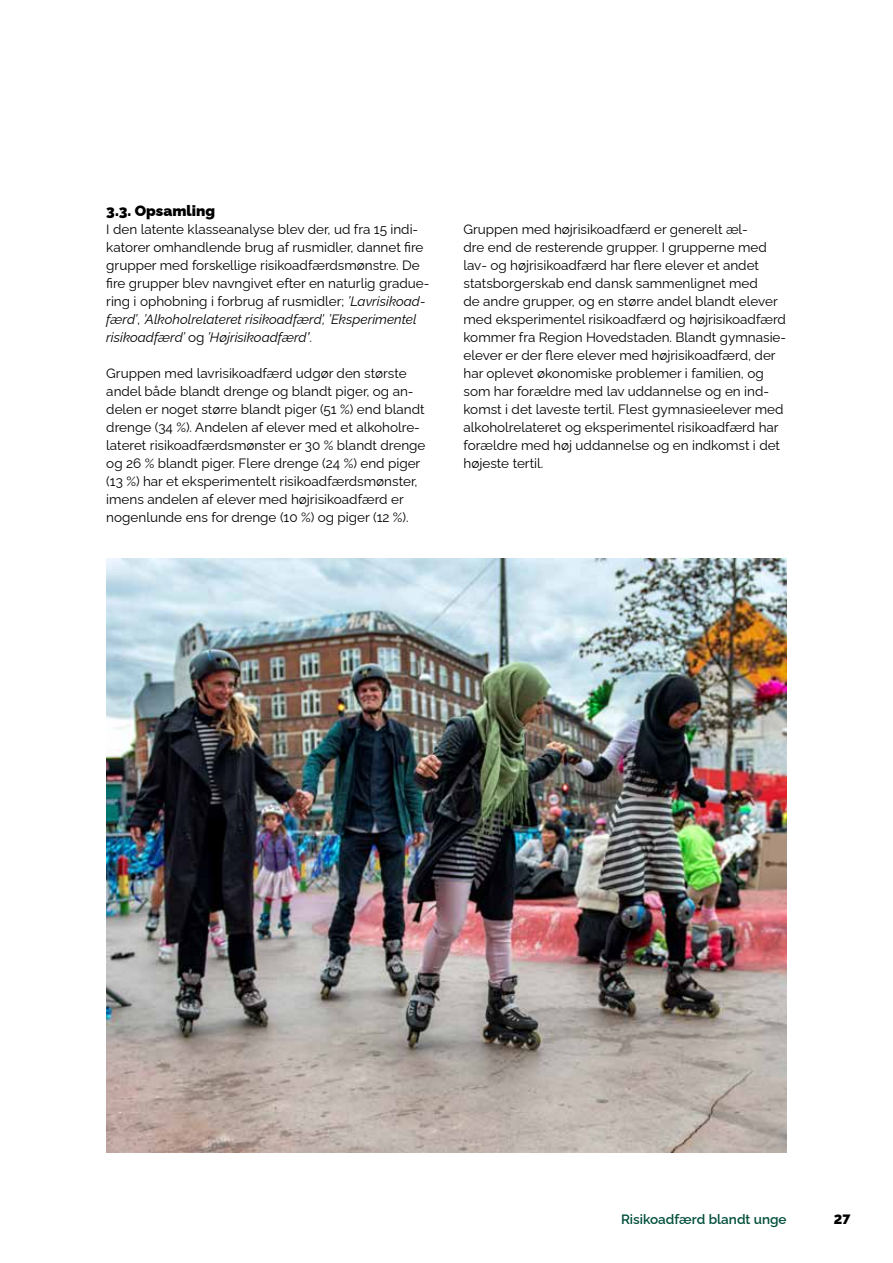
<style>
.page{position:relative;width:893px;height:1263px;background:#fff}
.page>*{position:absolute;margin:0;border:0;box-sizing:border-box;transform-origin:0 0}
.t1{font:900 15px "Raleway";color:#000}
.t2{font:13.5px/18px "Raleway";color:#000}
.t3{font:600 13.5px "Raleway";color:#004e3a}
.t4{font:900 13.5px "Raleway";color:#000}
.s1{font-style:italic}
.s2{font-weight:500;font-style:italic}
</style>
<div class="page">
<img style="left:106px;top:558px;width:681px;height:594px">
<p class="t1" style="left:106px;top:199px;width:110px">3.3. Opsamling</p>
<p class="t2" style="left:106px;top:219px;width:325px">I den latente klasseanalyse blev der, ud fra 15 indi&shy;katorer omhandlende brug af rusmidler, dannet fire grupper med forskellige risikoadfærdsmønstre. De fire grupper blev navngivet efter en naturlig gradue&shy;ring i ophobning i forbrug af rusmidler; <span class="s1">’Lavrisikoad&shy;færd’</span>, <span class="s1">’Alkoholrelateret risikoadfærd’, ’Eksperimentel risikoadfærd’</span> og <span class="s1">’Højrisikoadfærd</span><span class="s2">’</span>.</p>
<p class="t2" style="left:106px;top:363px;width:321px">Gruppen med lavrisikoadfærd udgør den største andel både blandt drenge og blandt piger, og an&shy;delen er noget større blandt piger (51 %) end blandt drenge (34 %). Andelen af elever med et alkoholre&shy;lateret risikoadfærdsmønster er 30 % blandt drenge og 26 % blandt piger. Flere drenge (24 %) end piger (13 %) har et eksperimentelt risikoadfærdsmønster, imens andelen af elever med højrisikoadfærd er nogenlunde ens for drenge (10 %) og piger (12 %).</p>
<p class="t2" style="left:463px;top:219px;width:324px">Gruppen med højrisikoadfærd er generelt æl-<br>dre end de resterende grupper. I grupperne med lav- og højrisikoadfærd har flere elever et andet statsborgerskab end dansk sammenlignet med<br>de andre grupper, og en større andel blandt elever med eksperimentel risikoadfærd og højrisikoadfærd kommer fra Region Hovedstaden. Blandt gymnasie&shy;elever er der flere elever med højrisikoadfærd, der har oplevet økonomiske problemer i familien, og som har forældre med lav uddannelse og en ind&shy;komst i det laveste tertil. Flest gymnasieelever med alkoholrelateret og eksperimentel risikoadfærd har forældre med høj uddannelse og en indkomst i det højeste tertil.</p>
<p class="t3" style="left:621px;top:1209px;width:167px">Risikoadfærd blandt unge</p>
<p class="t4" style="left:834px;top:1208px;width:18px">27</p>
</div>
